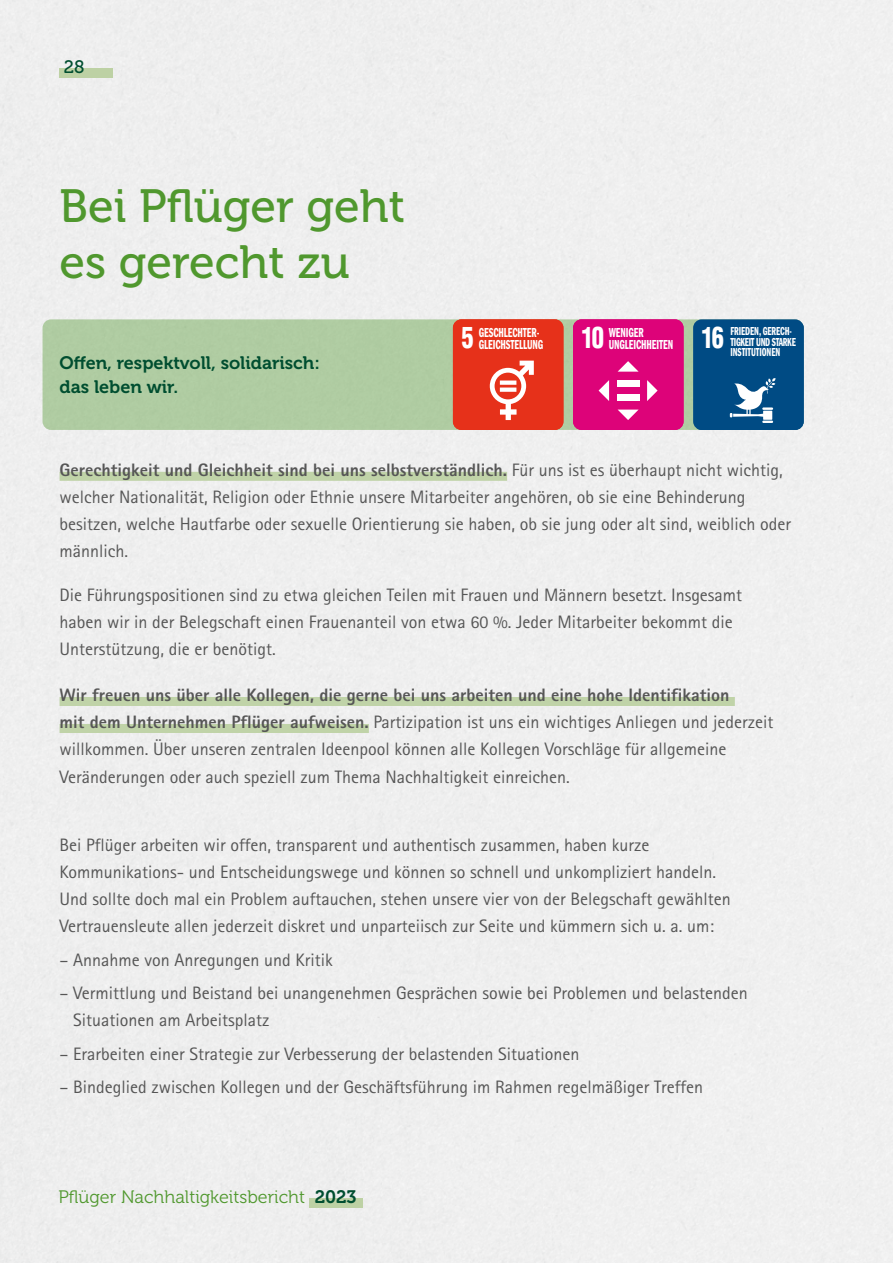
<style>
.page{position:relative;width:893px;height:1263px;background:#fff}
.page>*{position:absolute;margin:0;border:0;box-sizing:border-box;transform-origin:0 0}
.t1{font:46.5px/55.8px "Museo 500";color:#50982e}
.t2{font:900 condensed 28.65px "Helvetica LT Std";color:#fff;scale:.85 1}
.t3{font:18px/27px "Rotis Sans Serif";color:#565656}
.t4{font:18px/24px "Museo 700";color:#004e30}
.t5{font:18px "Museo 300";color:#50982e}
.t6{font:18px "Museo 500";color:#004e30}
.t7{font:13.5px/12px "Franklin Gothic Demi Cmpr";letter-spacing:-.01em;color:#fff;text-align:right;scale:.85 1}
.t8{font:12px/10.5px "Franklin Gothic Demi Cmpr";letter-spacing:-.01em;color:#fff;scale:.85 1}
.s1{font-family:"Helvetica LT Std";font-weight:900;font-stretch:condensed;font-size:28.65px}
.s2{font-weight:800}
.s3{font-family:"Museo 700";color:#004e30}
</style>
<div class="page">
<div style="left:60px;top:68px;width:53px;height:9px;background:#bdd1a4"></div>
<div style="left:310px;top:1198px;width:53px;height:10px;background:#bdd1a4"></div>
<div style="left:43px;top:319px;width:761px;height:111px;background:#b0cca2;border-radius:9px"></div>
<div style="left:60px;top:472px;width:447px;height:9px;background:#c0d3a8"></div>
<div style="left:60px;top:697px;width:675px;height:9px;background:#c0d3a8"></div>
<div style="left:60px;top:724px;width:309px;height:9px;background:#c0d3a8"></div>
<svg style="left:453px;top:319px;width:110px;height:111px;background:#e73f29"></svg>
<div style="left:500px;top:380px;width:16px;height:5px;background:#fff"></div>
<div style="left:500px;top:387px;width:16px;height:5px;background:#fff"></div>
<div style="left:693px;top:319px;width:111px;height:111px;background:#004b84;border-radius:9px"></div>
<svg style="left:697px;top:324px;width:107px;height:106px"></svg>
<div style="left:573px;top:319px;width:111px;height:111px;background:#dd0379"></div>
<div style="left:617px;top:381px;width:22px;height:6px;background:#fff"></div>
<div style="left:617px;top:394px;width:22px;height:6px;background:#fff"></div>
<p class="t6" style="left:64px;top:57px;width:22px">28</p>
<h1 class="t1" style="left:60px;top:179px;width:347px">Bei Pflüger geht es gerecht zu</h1>
<p class="t4" style="left:60px;top:351px;width:262px">Offen, respektvoll, solidarisch: das leben wir.</p>
<p class="t7" style="left:461px;top:326px;width:98px">GESCHLECHTER-<br><span class="s1">5</span> GLEICHSTELLUNG</p>
<h2 class="t2" style="left:702px;top:320px;width:28px">16</h2>
<p class="t8" style="left:730px;top:326px;width:78px">FRIEDEN, GERECH-<br>TIGKEIT UND STARKE<br>INSTITUTIONEN</p>
<p class="t7" style="left:609px;top:326px;width:77px;text-align:left;text-indent:-27px"><span class="s1">10</span> WENIGER<br>UNGLEICHHEITEN</p>
<p class="t3" style="left:60px;top:457px;width:733px"><span class="s2">Gerechtigkeit und Gleichheit sind bei uns selbstverständlich.</span> Für uns ist es überhaupt nicht wichtig, welcher Nationalität, Religion oder Ethnie unsere Mitarbeiter angehören, ob sie eine Behinderung besitzen, welche Hautfarbe oder sexuelle Orientierung sie haben, ob sie jung oder alt sind, weiblich oder männlich.</p>
<p class="t3" style="left:60px;top:582px;width:684px">Die Führungspositionen sind zu etwa gleichen Teilen mit Frauen und Männern besetzt. Insgesamt haben wir in der Belegschaft einen Frauenanteil von etwa 60 %. Jeder Mitarbeiter bekommt die<br>Unterstützung, die er benötigt.</p>
<p class="t3" style="left:60px;top:682px;width:715px"><span class="s2">Wir freuen uns über alle Kollegen, die gerne bei uns arbeiten und eine hohe Identifikation<br>mit dem Unternehmen Pflüger aufweisen.</span> Partizipation ist uns ein wichtiges Anliegen und jederzeit willkommen. Über unseren zentralen Ideenpool können alle Kollegen Vorschläge für allgemeine Veränderungen oder auch speziell zum Thema Nachhaltigkeit einreichen.</p>
<p class="t3" style="left:60px;top:832px;width:673px">Bei Pflüger arbeiten wir offen, transparent und authentisch zusammen, haben kurze Kommunikations- und Entscheidungswege und können so schnell und unkompliziert handeln.<br>Und sollte doch mal ein Problem auftauchen, stehen unsere vier von der Belegschaft gewählten Vertrauensleute allen jederzeit diskret und unparteiisch zur Seite und kümmern sich u. a. um:</p>
<p class="t3" style="left:60px;top:946px;width:275px">– Annahme von Anregungen und Kritik</p>
<p class="t3" style="left:73px;top:979px;width:676px;text-indent:-14px">– Vermittlung und Beistand bei unangenehmen Gesprächen sowie bei Problemen und belastenden<br>Situationen am Arbeitsplatz</p>
<p class="t3" style="left:60px;top:1040px;width:521px">– Erarbeiten einer Strategie zur Verbesserung der belastenden Situationen</p>
<p class="t3" style="left:60px;top:1073px;width:645px">– Bindeglied zwischen Kollegen und der Geschäftsführung im Rahmen regelmäßiger Treffen</p>
<p class="t5" style="left:58px;top:1187px;width:300px">Pflüger Nachhaltigkeitsbericht <span class="s3">2023</span></p>
</div>
